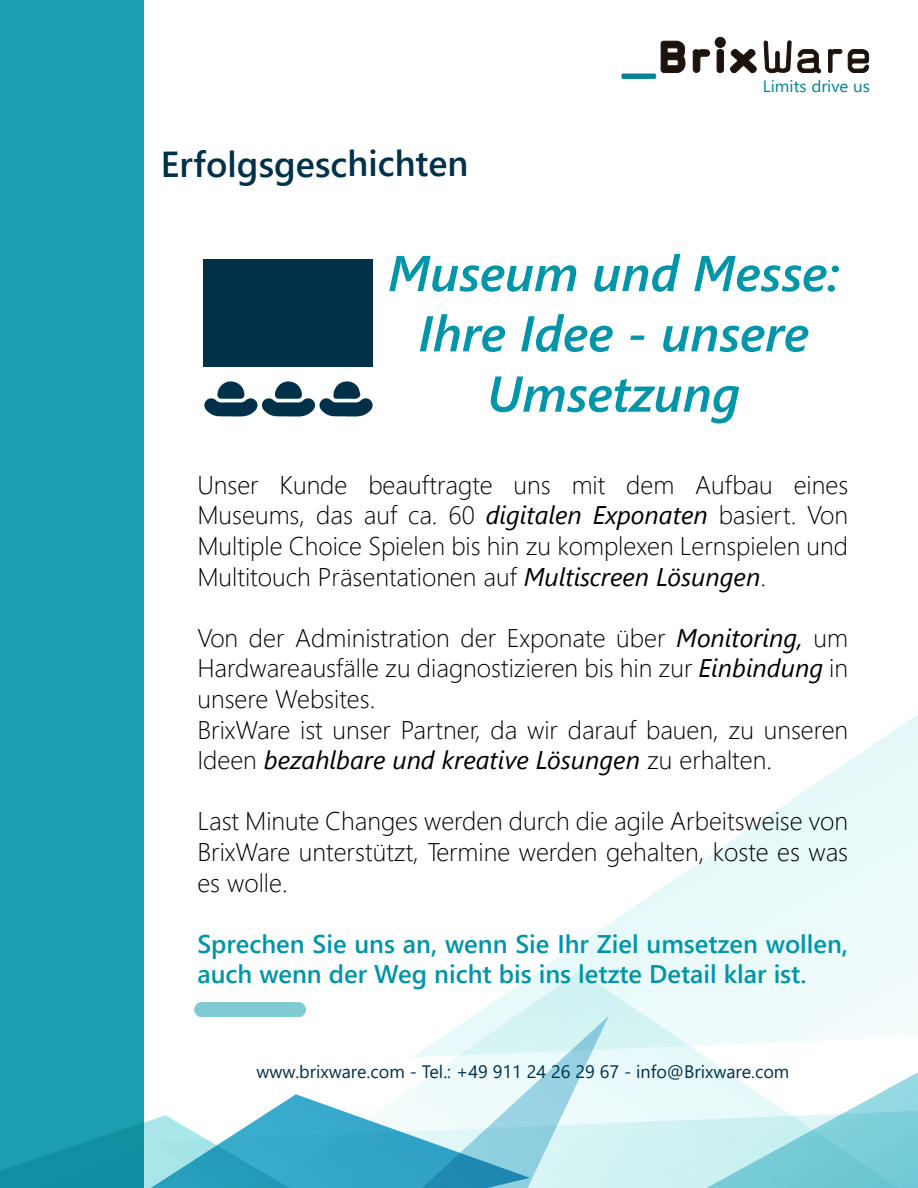
<style>
.page{position:relative;width:918px;height:1188px;background:#fff}
.page>*{position:absolute;margin:0;border:0;box-sizing:border-box;transform-origin:0 0}
.t1{font:italic 600 50.25px/60.3px "Segoe UI";color:#0095a9;text-align:center}
.t2{font:600 36px "Segoe UI";letter-spacing:-.01em;color:#003149}
.t3{font:300 25.5px/30.6px "Segoe UI";color:#000;text-align:justify}
.t4{font:600 25.5px/30.6px "Segoe UI";color:#0095a9}
.t5{font:18px "Segoe UI";color:#003149}
.t6{font:16.35px "Segoe UI";color:#008495;scale:1.04 1}
.s1{font-weight:400;font-style:italic}
</style>
<div class="page">
<svg style="left:763px;top:40px;width:59px;height:34px"></svg>
<svg style="left:730px;top:48px;width:27px;height:26px"></svg>
<div style="left:715px;top:37px;width:11px;height:11px;border:1px solid #1d130d;border-radius:50%"></div>
<svg style="left:692px;top:36px;width:32px;height:37px"></svg>
<svg style="left:660px;top:40px;width:26px;height:33px"></svg>
<hr style="left:622px;top:74px;width:34px;height:4px;background:#008495">
<div style="left:622px;top:74px;width:34px;height:5px;border:1px solid #008495"></div>
<svg style="left:828px;top:49px;width:41px;height:24px"></svg>
<div style="left:0;top:0;width:144px;height:1188px;background:#1a9fb1"></div>
<svg style="left:194px;top:1002px;width:479px;height:109px"></svg>
<svg style="left:412px;top:714px;width:506px;height:343px"></svg>
<svg style="left:706px;top:1031px;width:212px;height:80px"></svg>
<svg style="left:609px;top:1111px;width:309px;height:77px;background:#a8e0e6"></svg>
<svg style="left:0;top:1015px;width:609px;height:173px"></svg>
<div style="left:194px;top:1002px;width:112px;height:15px;background:#80cad4;border-radius:8px"></div>
<div style="left:204px;top:259px;width:169px;height:107px;background:#003149"></div>
<svg style="left:204px;top:381px;width:169px;height:35px"></svg>
<h2 class="t2" style="left:161px;top:130px;width:309px">Erfolgsgeschichten</h2>
<p class="t6" style="left:763px;top:70px;width:104px">Limits drive us</p>
<h1 class="t1" style="left:388px;top:235px;width:453px">Museum und Messe:<br>Ihre Idee - unsere<br>Umsetzung</h1>
<p class="t3" style="left:197px;top:467px;width:652px">Unser Kunde beauftragte uns mit dem Aufbau eines Museums, das auf ca. 60 <span class="s1">digitalen Exponaten</span> basiert. Von Multiple Choice Spielen bis hin zu komplexen Lernspielen und Multitouch Präsentationen auf <span class="s1">Multiscreen Lösungen</span>.</p>
<p class="t3" style="left:197px;top:620px;width:652px;text-align:left">Von der Administration der Exponate über <span class="s1">Monitoring,</span> um Hardwareausfälle zu diagnostizieren bis hin zur <span class="s1">Einbindung</span> in unsere Websites.<br>BrixWare ist unser Partner, da wir darauf bauen, zu unseren Ideen <span class="s1">bezahlbare und kreative Lösungen</span> zu erhalten.</p>
<p class="t3" style="left:197px;top:804px;width:652px">Last Minute Changes werden durch die agile Arbeitsweise von BrixWare unterstützt, Termine werden gehalten, koste es was es wolle.</p>
<p class="t4" style="left:197px;top:926px;width:652px">Sprechen Sie uns an, wenn Sie Ihr Ziel umsetzen wollen, auch wenn der Weg nicht bis ins letzte Detail klar ist.</p>
<p class="t5" style="left:256px;top:1054px;width:535px">www.brixware.com - Tel.: +49 911 24 26 29 67 - info@Brixware.com</p>
</div>
